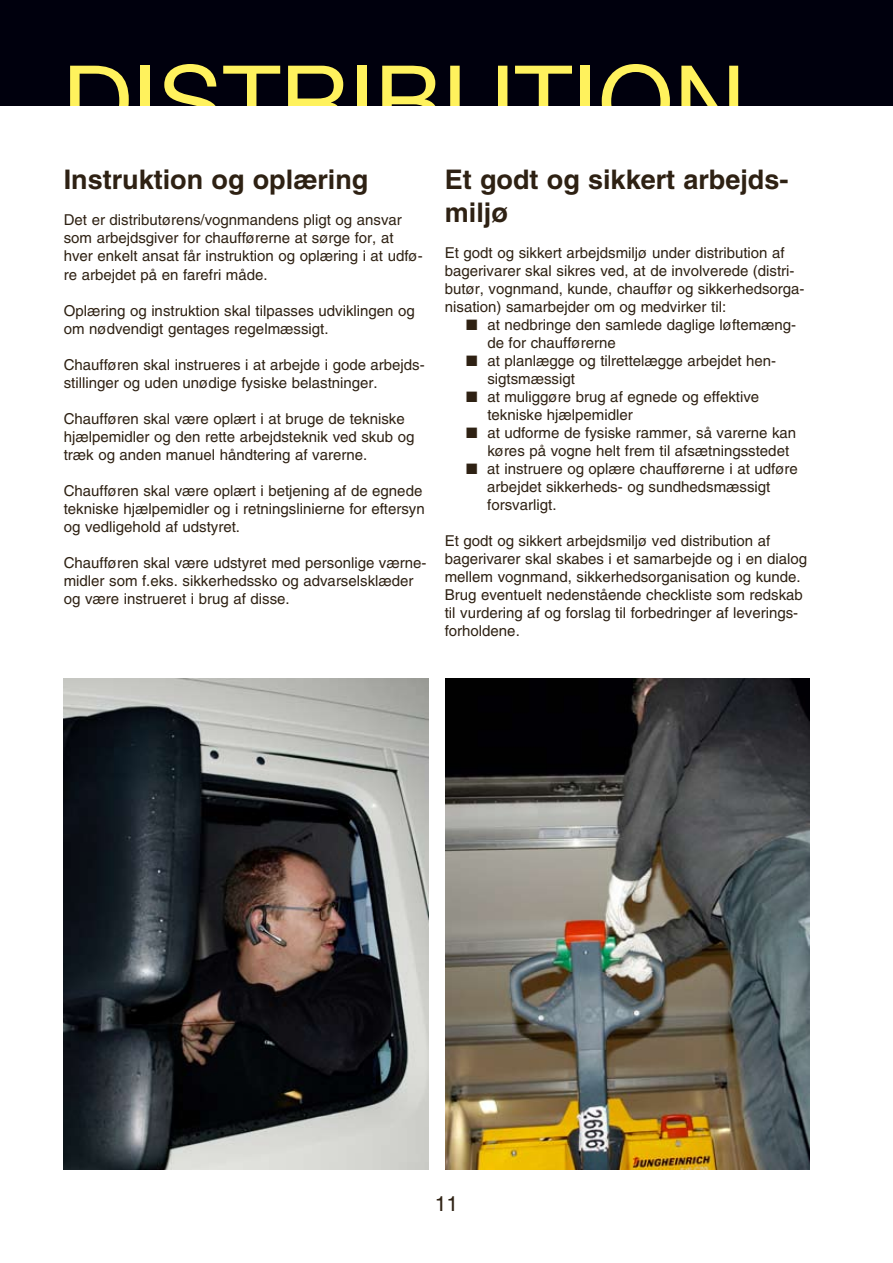
<style>
.page{position:relative;width:893px;height:1263px;background:#fff}
.page>*{position:absolute;margin:0;border:0;box-sizing:border-box;transform-origin:0 0}
.t1{font:99.75px "Helvetica Neue";color:#fff25d}
.t2{font:700 27px/32.4px "Helvetica LT Std";color:#2e2113}
.t3{font:21px "Helvetica LT Std";color:#2e2113}
.t4{font:15px/18px "Helvetica LT Std";color:#2e2113}
</style>
<div class="page">
<div style="left:0;top:0;width:893px;height:106px;background:#00000d"></div>
<img style="left:64px;top:679px;width:364px;height:490px">
<img style="left:445px;top:679px;width:364px;height:490px">
<h1 class="t1" style="left:62px;top:42px;width:685px">DISTRIBUTION</h1>
<h2 class="t2" style="left:64px;top:163px;width:306px">Instruktion og oplæring</h2>
<p class="t4" style="left:64px;top:211px;width:360px">Det er distributørens/vognmandens pligt og ansvar som arbejdsgiver for chaufførerne at sørge for, at hver enkelt ansat får instruktion og oplæring i at udfø&shy;re arbejdet på en farefri måde.</p>
<p class="t4" style="left:64px;top:301px;width:352px">Oplæring og instruktion skal tilpasses udviklingen og om nødvendigt gentages regelmæssigt.</p>
<p class="t4" style="left:64px;top:355px;width:363px">Chaufføren skal instrueres i at arbejde i gode arbejds&shy;stillinger og uden unødige fysiske belastninger.</p>
<p class="t4" style="left:64px;top:409px;width:352px">Chaufføren skal være oplært i at bruge de tekniske hjælpemidler og den rette arbejdsteknik ved skub og træk og anden manuel håndtering af varerne.</p>
<p class="t4" style="left:64px;top:481px;width:362px">Chaufføren skal være oplært i betjening af de egnede tekniske hjælpemidler og i retningslinierne for eftersyn og vedligehold af udstyret.</p>
<p class="t4" style="left:64px;top:553px;width:364px">Chaufføren skal være udstyret med personlige værne&shy;midler som f.eks. sikkerhedssko og advarselsklæder og være instrueret i brug af disse.</p>
<h2 class="t2" style="left:445px;top:163px;width:345px">Et godt og sikkert arbejds&shy;miljø</h2>
<p class="t4" style="left:445px;top:244px;width:361px">Et godt og sikkert arbejdsmiljø under distribution af bagerivarer skal sikres ved, at de involverede (distri&shy;butør, vognmand, kunde, chauffør og sikkerhedsorga&shy;nisation) samarbejder om og medvirker til:</p>
<p class="t4" style="left:487px;top:316px;width:310px;text-indent:-21px">■ at nedbringe den samlede daglige løftemæng&shy;de for chaufførerne</p>
<p class="t4" style="left:487px;top:352px;width:290px;text-indent:-21px">■ at planlægge og tilrettelægge arbejdet hen&shy;sigtsmæssigt</p>
<p class="t4" style="left:487px;top:388px;width:273px;text-indent:-21px">■ at muliggøre brug af egnede og effektive tekniske hjælpemidler</p>
<p class="t4" style="left:487px;top:424px;width:310px;text-indent:-21px">■ at udforme de fysiske rammer, så varerne kan køres på vogne helt frem til afsætningsstedet</p>
<p class="t4" style="left:487px;top:460px;width:312px;text-indent:-21px">■ at instruere og oplære chaufførerne i at udføre arbejdet sikkerheds- og sundhedsmæssigt forsvarligt.</p>
<p class="t4" style="left:445px;top:532px;width:364px">Et godt og sikkert arbejdsmiljø ved distribution af bagerivarer skal skabes i et samarbejde og i en dialog mellem vognmand, sikkerhedsorganisation og kunde.<br>Brug eventuelt nedenstående checkliste som redskab til vurdering af og forslag til forbedringer af leverings&shy;forholdene.</p>
<h3 class="t3" style="left:435px;top:1191px;width:25px">11</h3>
</div>
